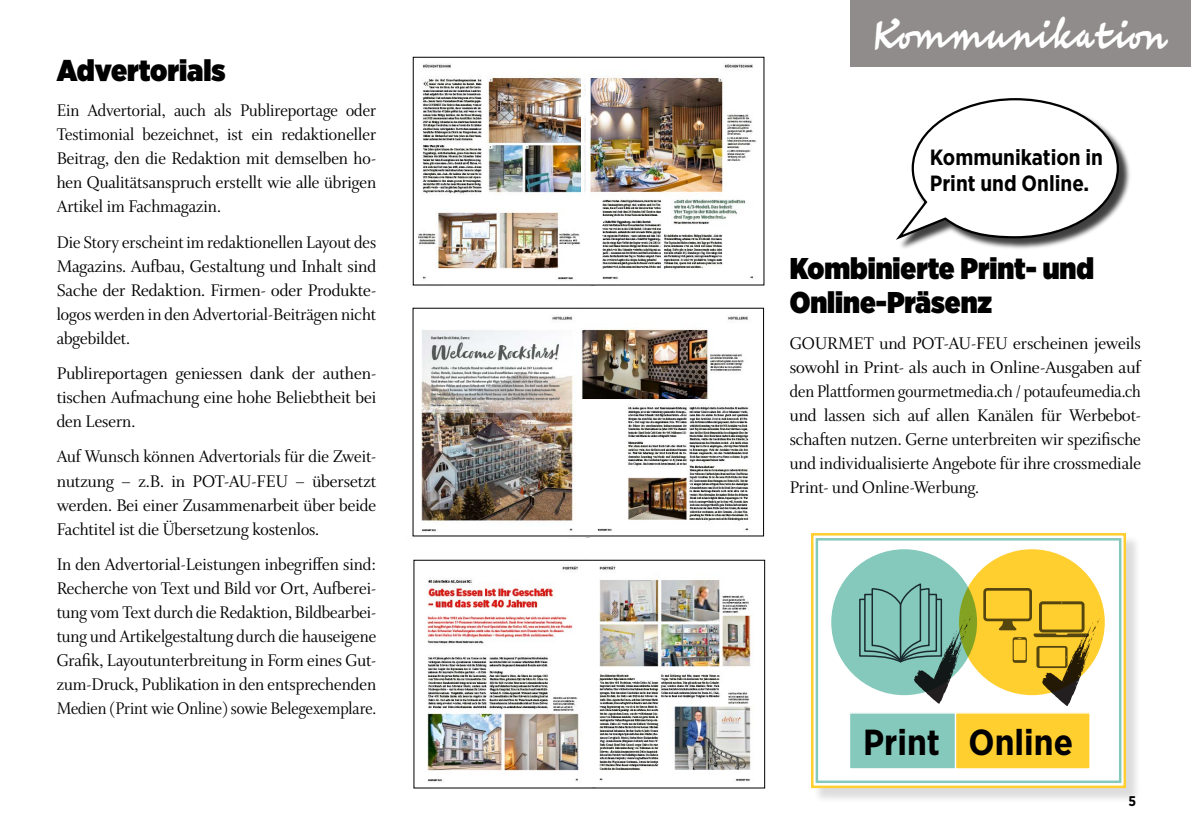
<style>
.page{position:relative;width:1191px;height:840px;background:#fff}
.page>*{position:absolute;margin:0;border:0;box-sizing:border-box;transform-origin:0 0}
.t1{font:700 36.2px "Gotham Narrow";color:#000}
.t2{font:900 30px/34px "Gotham Narrow";color:#000}
.t3{font:700 30px "Eric Machat Script";color:#fff}
.t4{font:700 22px/26px "Gotham Narrow";color:#000}
.t5{font:18px/24px "Whitman Display";color:#000;text-align:justify}
.t6{font:700 14px "Gotham Narrow";color:#000}
</style>
<div class="page">
<img style="left:901px;top:144px;width:229px;height:105px">
<svg style="left:896px;top:98px;width:224px;height:144px"></svg>
<img style="left:412px;top:57px;width:182px;height:229px">
<img style="left:582px;top:59px;width:174px;height:224px">
<img style="left:427px;top:566px;width:152px;height:216px">
<img style="left:599px;top:566px;width:154px;height:215px">
<div style="left:813px;top:534px;width:328px;height:269px;background:#000;opacity:.14"></div>
<svg style="left:811px;top:533px;width:315px;height:254px"></svg>
<div style="left:815px;top:537px;width:306px;height:245px;background:#fff;border:2px solid #84c9bb"></div>
<div style="left:831px;top:549px;width:146px;height:145px;background:#84c9bb;border-radius:50%"></div>
<div style="left:959px;top:549px;width:145px;height:145px;background:#ffce2f;border-radius:50%"></div>
<svg style="left:858px;top:581px;width:113px;height:122px"></svg>
<svg style="left:983px;top:587px;width:117px;height:118px"></svg>
<div style="left:849px;top:712px;width:107px;height:56px;background:#84c9bb"></div>
<div style="left:848px;top:711px;width:109px;height:58px;border:1px solid #fff"></div>
<div style="left:955px;top:712px;width:135px;height:56px;background:#ffce2f"></div>
<div style="left:954px;top:711px;width:136px;height:58px;border:1px solid #fff"></div>
<div style="left:850px;top:0;width:341px;height:66px;background:#908c8c"></div>
<img style="left:412px;top:316px;width:177px;height:222px">
<img style="left:577px;top:316px;width:173px;height:218px">
<h2 class="t2" style="left:57px;top:53px;width:170px">Advertorials</h2>
<p class="t5" style="left:57px;top:98px;width:321px">Ein Advertorial, auch als Publireportage oder Testimonial bezeichnet, ist ein redaktioneller Beitrag, den die Redaktion mit demselben ho&shy;hen Qualitätsanspruch erstellt wie alle übrigen Artikel im Fachmagazin.</p>
<p class="t5" style="left:57px;top:230px;width:321px">Die Story erscheint im redaktionellen Layout des Magazins. Aufbau, Gestaltung und Inhalt sind Sache der Redaktion. Firmen- oder Produkte&shy;logos werden in den Advertorial-Beiträgen nicht abgebildet.</p>
<p class="t5" style="left:57px;top:361px;width:321px">Publireportagen geniessen dank der authen&shy;tischen Aufmachung eine hohe Beliebtheit bei den Lesern.</p>
<p class="t5" style="left:57px;top:444px;width:321px">Auf Wunsch können Advertorials für die Zweit&shy;nutzung – z.B. in POT-AU-FEU – übersetzt werden. Bei einer Zusammenarbeit über beide Fachtitel ist die Übersetzung kostenlos.</p>
<p class="t5" style="left:57px;top:552px;width:321px">In den Advertorial-Leistungen inbegriffen sind:<br>Recherche von Text und Bild vor Ort, Aufberei&shy;tung vom Text durch die Redaktion, Bildbearbei&shy;tung und Artikelgestaltung durch die hauseigene Grafik, Layoutunterbreitung in Form eines Gut&shy;zum-Druck, Publikation in den entsprechenden Medien (Print wie Online) sowie Belegexemplare.</p>
<h2 class="t3" style="left:873px;top:17px;width:297px">Kommunikation</h2>
<p class="t4" style="left:929px;top:144px;width:175px">Kommunikation in<br>Print und Online.</p>
<h2 class="t2" style="left:789px;top:251px;width:306px">Kombinierte Print- und<br>Online-Präsenz</h2>
<p class="t5" style="left:789px;top:331px;width:353px">GOURMET und POT-AU-FEU erscheinen jeweils sowohl in Print- als auch in Online-Ausgaben auf den Plattformen gourmetmedia.ch / potaufeumedia.ch und lassen sich auf allen Kanälen für Werbebot&shy;schaften nutzen. Gerne unterbreiten wir spezifische und individualisierte Angebote für ihre crossmediale Print- und Online-Werbung.</p>
<h1 class="t1" style="left:863px;top:718px;width:211px">Print Online</h1>
<p class="t6" style="left:1128px;top:791px;width:9px">5</p>
</div>
